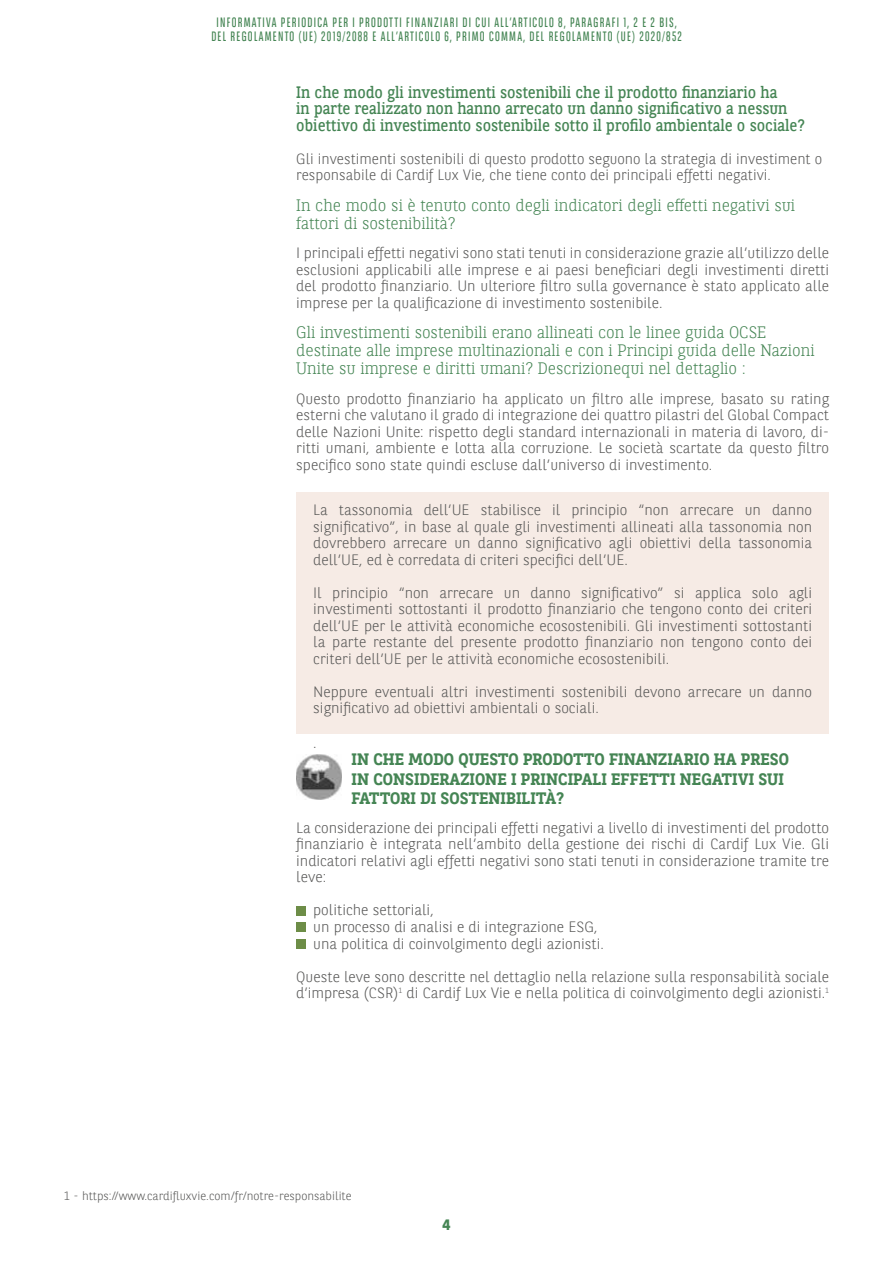
<style>
.page{position:relative;width:893px;height:1263px;background:#fff}
.page>*{position:absolute;margin:0;border:0;box-sizing:border-box;transform-origin:0 0}
.t1{font:300 16.5px/18px "BNPP Slab Serif";color:#458554}
.t2{font:16.5px/16.5px "BNPP Slab Serif";color:#458554;scale:.95 1}
.t3{font:700 16.5px/19.2px "BNPP Slab Serif";color:#458554}
.t4{font:300 15px/16.5px "BNPP Sans";color:#575756;text-align:justify}
.t5{font:700 15px "BNPP Sans";color:#458554}
.t6{font:13.5px/13.5px "BNPP Sans Condensed";letter-spacing:.1em;color:#458554;text-align:center;scale:.95 1}
.t7{font:300 12px "BNPP Sans";color:#575756}
</style>
<div class="page">
<div style="left:296px;top:492px;width:533px;height:241px;background:#f6ebe5"></div>
<div style="left:296px;top:906px;width:10px;height:9px;background:#6d8d47"></div>
<div style="left:296px;top:923px;width:10px;height:9px;background:#6d8d47"></div>
<div style="left:296px;top:939px;width:10px;height:9px;background:#6d8d47"></div>
<img style="left:296px;top:754px;width:46px;height:45px">
<p class="t6" style="left:211px;top:16px;width:497px">INFORMATIVA PERIODICA PER I PRODOTTI FINANZIARI DI CUI ALL’ARTICOLO 8, PARAGRAFI 1, 2 E 2 BIS,<br>DEL REGOLAMENTO (UE) 2019/2088 E ALL’ARTICOLO 6, PRIMO COMMA, DEL REGOLAMENTO (UE) 2020/852</p>
<p class="t2" style="left:296px;top:83px;width:537px">In che modo gli investimenti sostenibili che il prodotto finanziario ha<br>in parte realizzato non hanno arrecato un danno significativo a nessun obiettivo di investimento sostenibile sotto il profilo ambientale o sociale?</p>
<p class="t4" style="left:296px;top:149px;width:528px">Gli investimenti sostenibili di questo prodotto seguono la strategia di investiment o responsabile di Cardif Lux Vie, che tiene conto dei principali effetti negativi.</p>
<p class="t1" style="left:296px;top:195px;width:500px">In che modo si è tenuto conto degli indicatori degli effetti negativi sui fattori di sostenibilità?</p>
<p class="t4" style="left:296px;top:244px;width:534px">I principali effetti negativi sono stati tenuti in considerazione grazie all’utilizzo delle esclusioni applicabili alle imprese e ai paesi beneficiari degli investimenti diretti del prodotto finanziario. Un ulteriore filtro sulla governance è stato applicato alle imprese per la qualificazione di investimento sostenibile.</p>
<p class="t1" style="left:296px;top:323px;width:520px">Gli investimenti sostenibili erano allineati con le linee guida OCSE destinate alle imprese multinazionali e con i Principi guida delle Nazioni<br>Unite su imprese e diritti umani? Descrizionequi nel dettaglio :</p>
<p class="t4" style="left:296px;top:389px;width:534px">Questo prodotto finanziario ha applicato un filtro alle imprese, basato su rating esterni che valutano il grado di integrazione dei quattro pilastri del Global Compact delle Nazioni Unite: rispetto degli standard internazionali in materia di lavoro, di&shy;ritti umani, ambiente e lotta alla corruzione. Le società scartate da questo filtro specifico sono state quindi escluse dall’universo di investimento.</p>
<p class="t4" style="left:313px;top:501px;width:500px">La tassonomia dell’UE stabilisce il principio “non arrecare un danno significativo”, in base al quale gli investimenti allineati alla tassonomia non dovrebbero arrecare un danno significativo agli obiettivi della tassonomia dell’UE, ed è corredata di criteri specifici dell’UE.</p>
<p class="t4" style="left:313px;top:584px;width:500px">Il principio “non arrecare un danno significativo” si applica solo agli investimenti sottostanti il prodotto finanziario che tengono conto dei criteri dell’UE per le attività economiche ecosostenibili. Gli investimenti sottostanti la parte restante del presente prodotto finanziario non tengono conto dei criteri dell’UE per le attività economiche ecosostenibili.</p>
<p class="t4" style="left:313px;top:683px;width:500px">Neppure eventuali altri investimenti sostenibili devono arrecare un danno significativo ad obiettivi ambientali o sociali.</p>
<p class="t4" style="left:313px;top:734px;width:5px">.</p>
<p class="t3" style="left:351px;top:749px;width:439px">IN CHE MODO QUESTO PRODOTTO FINANZIARIO HA PRESO<br>IN CONSIDERAZIONE I PRINCIPALI EFFETTI NEGATIVI SUI<br>FATTORI DI SOSTENIBILITÀ?</p>
<p class="t4" style="left:296px;top:819px;width:534px">La considerazione dei principali effetti negativi a livello di investimenti del prodotto finanziario è integrata nell’ambito della gestione dei rischi di Cardif Lux Vie. Gli indicatori relativi agli effetti negativi sono stati tenuti in considerazione tramite tre leve:</p>
<p class="t4" style="left:313px;top:901px;width:292px;text-align:left">politiche settoriali,<br>un processo di analisi e di integrazione ESG, una politica di coinvolgimento degli azionisti.</p>
<p class="t4" style="left:296px;top:967px;width:534px">Queste leve sono descritte nel dettaglio nella relazione sulla responsabilità sociale d’impresa (CSR)<sup>1</sup> di Cardif Lux Vie e nella politica di coinvolgimento degli azionisti.<sup>1</sup></p>
<p class="t7" style="left:64px;top:1187px;width:289px">1 - https://www.cardifluxvie.com/fr/notre-responsabilite</p>
<p class="t5" style="left:442px;top:1215px;width:9px">4</p>
</div>
